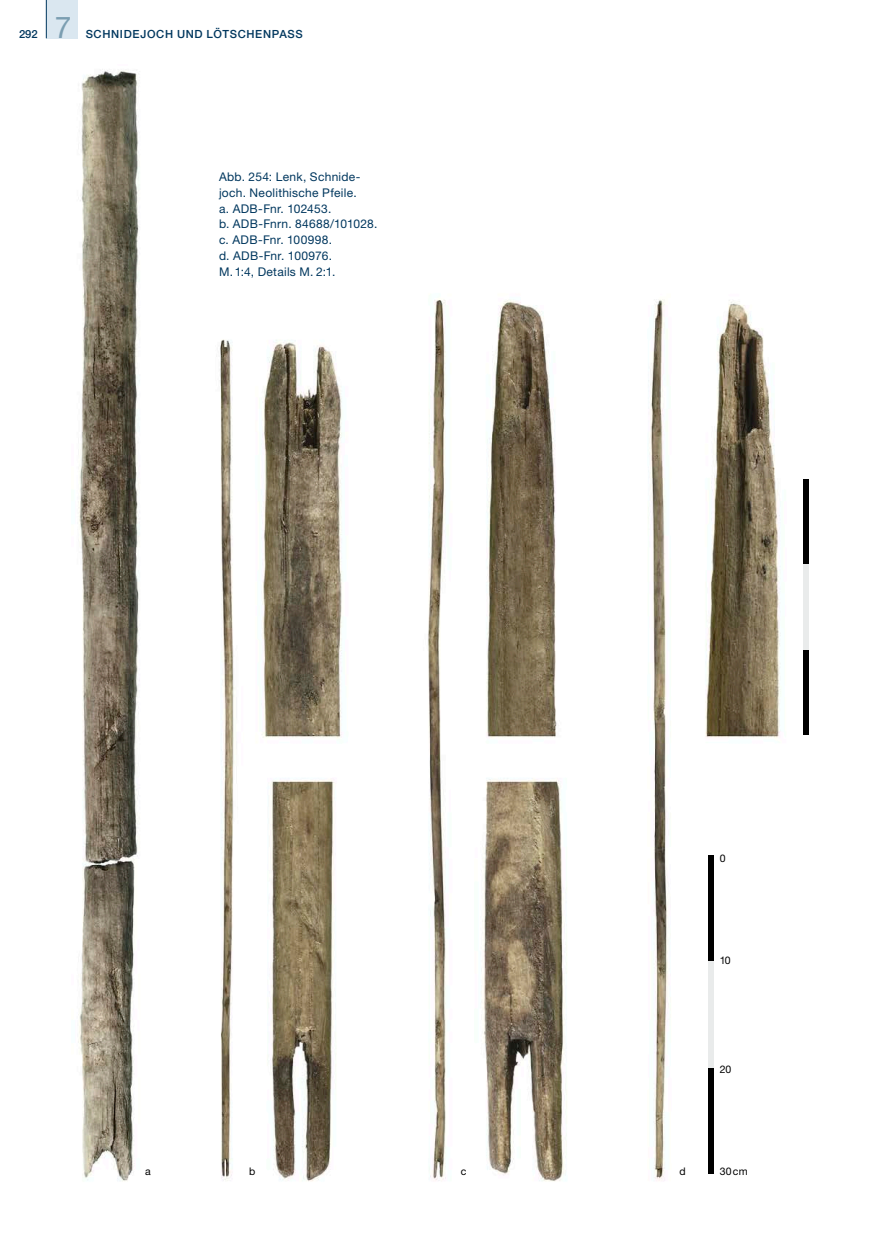
<style>
.page{position:relative;width:876px;height:1242px;background:#fff}
.page>*{position:absolute;margin:0;border:0;box-sizing:border-box;transform-origin:0 0}
.t1{font:30px "Helvetica Neue LT Std";color:#7b9eb1}
.c_____Abbildungslege{font:12px/15.8px "Helvetica Neue LT Std";letter-spacing:.025em;color:#00375e}
.t2{font:500 11.25px "Helvetica Neue LT Std";letter-spacing:.06em;color:#00375e}
.t3{font:10.5px "Helvetica Neue LT Std";letter-spacing:.02em;color:#000}
</style>
<div class="page">
<div style="left:46px;top:0;width:32px;height:38px;background:#dae7f0"></div>
<hr style="left:46px;top:0;width:1px;height:38px;background:#00375e">
<img style="left:78px;top:69px;width:726px;height:1113px">
<div style="left:804px;top:650px;width:5px;height:85px;background:#000"></div>
<div style="left:804px;top:479px;width:5px;height:85px;background:#000"></div>
<div style="left:804px;top:564px;width:5px;height:86px;background:#e9ebeb"></div>
<div style="left:708px;top:1067px;width:5px;height:106px;background:#000"></div>
<div style="left:708px;top:855px;width:5px;height:106px;background:#000"></div>
<div style="left:708px;top:961px;width:5px;height:106px;background:#e9ebeb"></div>
<div style="left:720px;top:847px;width:12px;height:15px;background:#fff"></div>
<div style="left:720px;top:949px;width:20px;height:15px;background:#fff"></div>
<div style="left:720px;top:1058px;width:20px;height:14px;background:#fff"></div>
<div style="left:720px;top:1159px;width:42px;height:15px;background:#fff"></div>
<p class="t2" style="left:19px;top:27px;width:20px">292</p>
<h1 class="t1" style="left:55px;top:10px;width:18px">7</h1>
<p class="t2" style="left:86px;top:28px;width:219px">SCHNIDEJOCH UND LÖTSCHENPASS</p>
<p class="c_____Abbildungslege" style="left:219px;top:169px;width:160px">Abb. 254: Lenk, Schnide&shy;joch. Neolithische Pfeile.<br>a. ADB-Fnr. 102453.<br>b. ADB-Fnrn. 84688/101028. c. ADB-Fnr. 100998.<br>d. ADB-Fnr. 100976.<br>M. 1:4, Details M. 2:1.</p>
<p class="t3" style="left:720px;top:852px;width:7px">0</p>
<p class="t3" style="left:720px;top:954px;width:12px">10</p>
<p class="t3" style="left:720px;top:1062px;width:13px">20</p>
<p class="t3" style="left:145px;top:1164px;width:7px">a</p>
<p class="t3" style="left:249px;top:1164px;width:8px">b</p>
<p class="t3" style="left:461px;top:1164px;width:7px">c</p>
<p class="t3" style="left:680px;top:1164px;width:8px">d</p>
<p class="t3" style="left:720px;top:1164px;width:30px">30cm</p>
</div>
